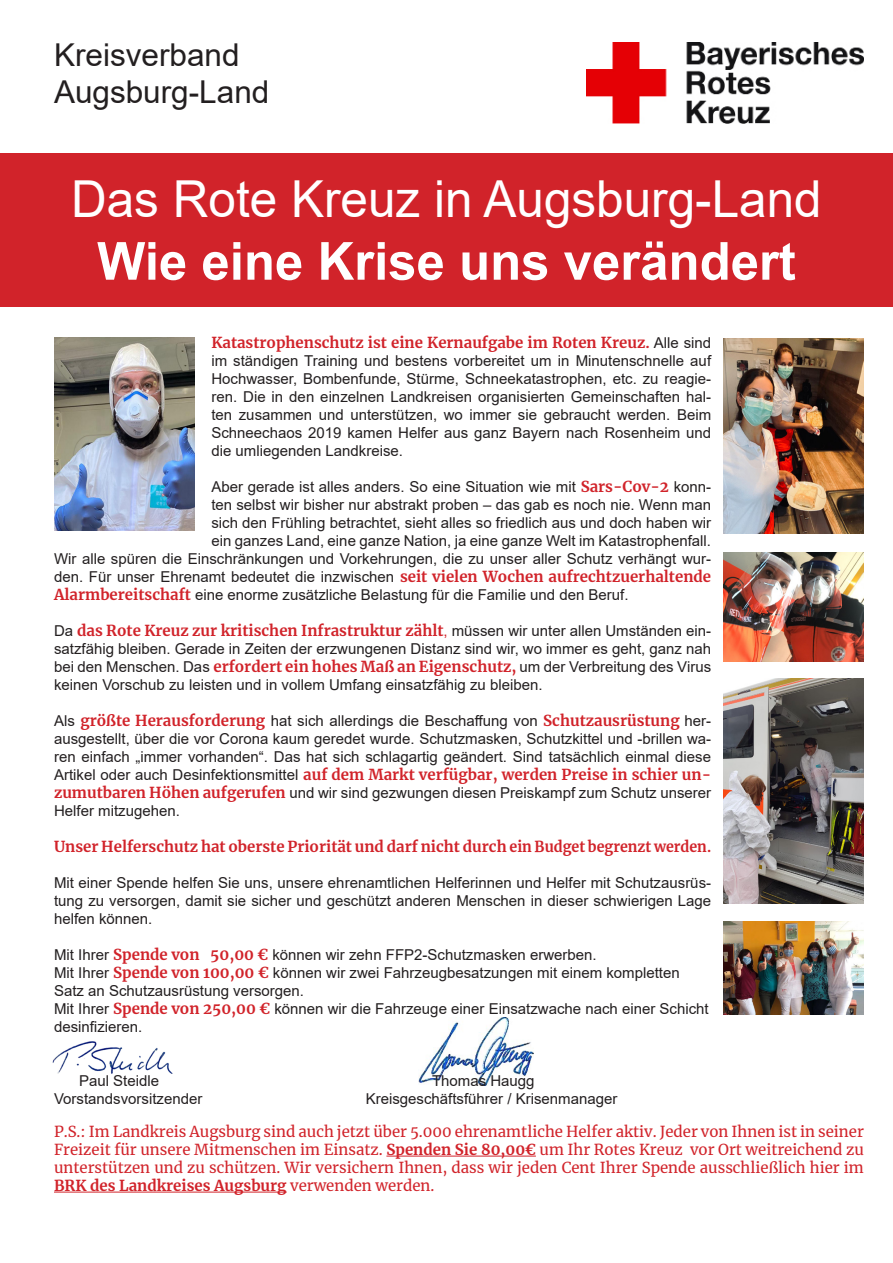
<style>
.page{position:relative;width:893px;height:1263px;background:#fff}
.page>*{position:absolute;margin:0;border:0;box-sizing:border-box;transform-origin:0 0}
.t1{font:700 52.5px "Arial";color:#fff}
.t2{font:51px "Arial";color:#fff}
.t3{font:31.5px "Arial";color:#231f20}
.t4{font:15px/18px "Arial";color:#231f20;text-align:justify}
.t5{font:15px/18px "Merriweather";color:#d1232a;text-align:justify}
.t6{font:700 15px "Merriweather";color:#d1232a}
.s1{font-family:"Merriweather";font-weight:700;color:#d1232a}
.s2{color:#d1232a}
.s3{font-weight:700}
</style>
<div class="page">
<img style="left:419px;top:1017px;width:114px;height:69px">
<img style="left:52px;top:1041px;width:120px;height:32px">
<div style="left:0;top:153px;width:893px;height:153px;background:#d1232a"></div>
<hr style="left:386px;top:1156px;width:150px;height:1px;background:#d1232a">
<hr style="left:54px;top:1192px;width:233px;height:1px;background:#d1232a">
<img style="left:723px;top:679px;width:141px;height:225px">
<img style="left:723px;top:338px;width:141px;height:195px">
<img style="left:723px;top:552px;width:141px;height:110px">
<img style="left:723px;top:921px;width:141px;height:94px">
<img style="left:54px;top:337px;width:140px;height:193px">
<img style="left:586px;top:43px;width:278px;height:80px">
<p class="t3" style="left:54px;top:33px;width:187px">Kreisverband</p>
<p class="t3" style="left:54px;top:71px;width:217px">Augsburg-Land</p>
<p class="t2" style="left:71px;top:164px;width:752px">Das Rote Kreuz in Augsburg-Land</p>
<p class="t1" style="left:97px;top:224px;width:700px">Wie eine Krise uns verändert</p>
<p class="t4" style="left:211px;top:333px;width:501px"><span class="s1">Katastrophenschutz ist eine Kernaufgabe im Roten Kreuz.</span> Alle sind im ständigen Training und bestens vorbereitet um in Minutenschnelle auf Hochwasser, Bombenfunde, Stürme, Schneekatastrophen, etc. zu reagie&shy;ren. Die in den einzelnen Landkreisen organisierten Gemeinschaften hal&shy;ten zusammen und unterstützen, wo immer sie gebraucht werden. Beim Schneechaos 2019 kamen Helfer aus ganz Bayern nach Rosenheim und die umliegenden Landkreise.</p>
<p class="t4" style="left:211px;top:477px;width:501px">Aber gerade ist alles anders. So eine Situation wie mit <span class="s1">Sars-Cov-2</span> konn-</p>
<p class="t4" style="left:211px;top:495px;width:501px">ten selbst wir bisher nur abstrakt proben – das gab es noch nie. Wenn man</p>
<p class="t4" style="left:211px;top:513px;width:501px">sich den Frühling betrachtet, sieht alles so friedlich aus und doch haben wir</p>
<p class="t4" style="left:211px;top:531px;width:501px">ein ganzes Land, eine ganze Nation, ja eine ganze Welt im Katastrophenfall.</p>
<p class="t4" style="left:54px;top:549px;width:659px">Wir alle spüren die Einschränkungen und Vorkehrungen, die zu unser aller Schutz verhängt wur-</p>
<p class="t4" style="left:54px;top:567px;width:659px">den. Für unser Ehrenamt bedeutet die inzwischen <span class="s1">seit vielen Wochen aufrechtzuerhaltende</span></p>
<p class="t4" style="left:54px;top:585px;width:576px"><span class="s1">Alarmbereitschaft</span> eine enorme zusätzliche Belastung für die Familie und den Beruf.</p>
<p class="t4" style="left:54px;top:621px;width:659px">Da <span class="s1">das Rote Kreuz zur kritischen Infrastruktur zählt</span><span class="s2">,</span> müssen wir unter allen Umständen ein&shy;satzfähig bleiben. Gerade in Zeiten der erzwungenen Distanz sind wir, wo immer es geht, ganz nah bei den Menschen. Das <span class="s1">erfordert ein hohes Maß an Eigenschutz,</span> um der Verbreitung des Virus keinen Vorschub zu leisten und in vollem Umfang einsatzfähig zu bleiben.</p>
<p class="t4" style="left:54px;top:711px;width:659px">Als <span class="s1">größte Herausforderung</span> hat sich allerdings die Beschaffung von <span class="s1">Schutzausrüstung</span> her&shy;ausgestellt, über die vor Corona kaum geredet wurde. Schutzmasken, Schutzkittel und -brillen wa&shy;ren einfach „immer vorhanden“. Das hat sich schlagartig geändert. Sind tatsächlich einmal diese Artikel oder auch Desinfektionsmittel <span class="s1">auf dem Markt verfügbar, werden Preise in schier un&shy;zumutbaren Höhen aufgerufen</span> und wir sind gezwungen diesen Preiskampf zum Schutz unserer Helfer mitzugehen.</p>
<p class="t6" style="left:54px;top:836px;width:659px">Unser Helferschutz hat oberste Priorität und darf nicht durch ein Budget begrenzt werden.</p>
<p class="t4" style="left:54px;top:873px;width:659px">Mit einer Spende helfen Sie uns, unsere ehrenamtlichen Helferinnen und Helfer mit Schutzausrüs&shy;tung zu versorgen, damit sie sicher und geschützt anderen Menschen in dieser schwierigen Lage helfen können.</p>
<p class="t4" style="left:54px;top:945px;width:544px">Mit Ihrer <span class="s1">Spende von 50,00 €</span> können wir zehn FFP2-Schutzmasken erwerben.</p>
<p class="t4" style="left:54px;top:963px;width:627px">Mit Ihrer <span class="s1">Spende von 100,00 €</span> können wir zwei Fahrzeugbesatzungen mit einem kompletten<br>Satz an Schutzausrüstung versorgen.</p>
<p class="t4" style="left:54px;top:999px;width:656px">Mit Ihrer <span class="s1">Spende von 250,00 €</span> können wir die Fahrzeuge einer Einsatzwache nach einer Schicht desinfizieren.</p>
<p class="t4" style="left:79px;top:1071px;width:82px">Paul Steidle</p>
<p class="t4" style="left:432px;top:1071px;width:104px">Thomas Haugg</p>
<p class="t4" style="left:54px;top:1089px;width:150px">Vorstandsvorsitzender</p>
<p class="t4" style="left:366px;top:1089px;width:253px">Kreisgeschäftsführer / Krisenmanager</p>
<p class="t5" style="left:54px;top:1122px;width:811px">P.S.: Im Landkreis Augsburg sind auch jetzt über 5.000 ehrenamtliche Helfer aktiv. Jeder von Ihnen ist in seiner Freizeit für unsere Mitmenschen im Einsatz. <span class="s3">Spenden Sie 80,00€</span> um Ihr Rotes Kreuz vor Ort weitreichend zu unterstützen und zu schützen. Wir versichern Ihnen, dass wir jeden Cent Ihrer Spende ausschließlich hier im <span class="s3">BRK des Landkreises Augsburg</span> verwenden werden.</p>
</div>
